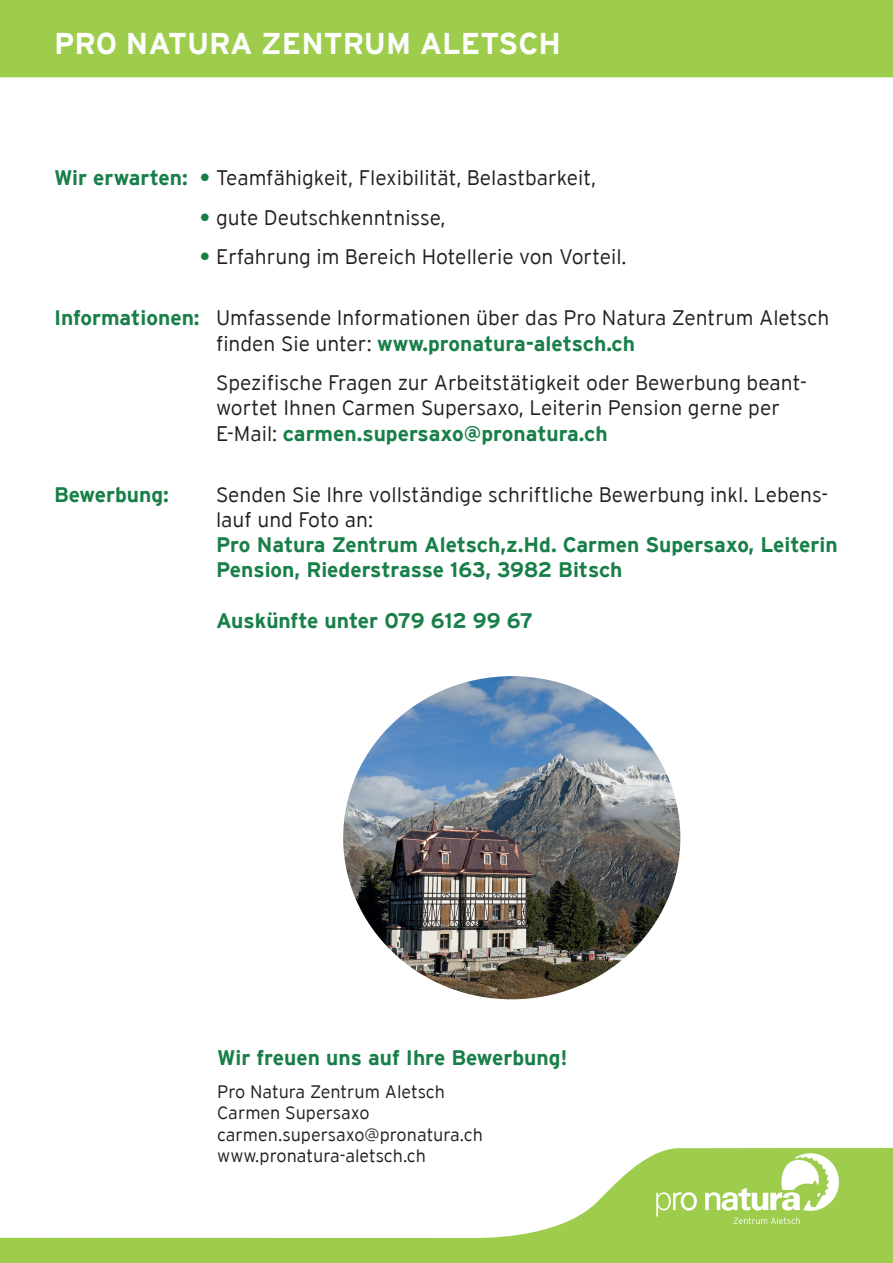
<style>
.page{position:relative;width:893px;height:1263px;background:#fff}
.page>*{position:absolute;margin:0;border:0;box-sizing:border-box;transform-origin:0 0}
.t1{font:700 30px "Interstate";color:#fdfdfd}
.t2{font:300 21px/25.2px "Interstate";color:#231f20}
.t3{font:700 21px/25.2px "Interstate";color:#187f49}
.t4{font:300 18px/21.6px "Interstate";color:#231f20}
.s1{font-weight:700;color:#187f49}
</style>
<div class="page">
<svg style="left:0;top:1148px;width:893px;height:115px"></svg>
<svg style="left:656px;top:1192px;width:41px;height:24px"></svg>
<svg style="left:705px;top:1153px;width:134px;height:71px"></svg>
<div style="left:0;top:0;width:893px;height:77px;background:#9ecd4e"></div>
<img style="left:343px;top:676px;width:337px;height:323px">
<h1 class="t1" style="left:54px;top:26px;width:508px">PRO NATURA ZENTRUM ALETSCH</h1>
<p class="t2" style="left:54px;top:165px;width:544px"><span class="s1">Wir erwarten: •</span> Teamfähigkeit, Flexibilität, Belastbarkeit,</p>
<p class="t2" style="left:200px;top:204px;width:247px"><span class="s1">•</span> gute Deutschkenntnisse,</p>
<p class="t2" style="left:200px;top:244px;width:428px"><span class="s1">•</span> Erfahrung im Bereich Hotellerie von Vorteil.</p>
<p class="t2" style="left:216px;top:305px;width:615px;text-indent:-162px"><span class="s1">Informationen:</span> Umfassende Informationen über das Pro Natura Zentrum Aletsch finden Sie unter: <span class="s1">www.pronatura-aletsch.ch</span></p>
<p class="t2" style="left:216px;top:370px;width:592px">Spezifische Fragen zur Arbeitstätigkeit oder Bewerbung beant&shy;wortet Ihnen Carmen Supersaxo, Leiterin Pension gerne per<br>E-Mail: <span class="s1">carmen.supersaxo@pronatura.ch</span></p>
<p class="t3" style="left:54px;top:482px;width:116px">Bewerbung:</p>
<p class="t2" style="left:216px;top:482px;width:614px">Senden Sie Ihre vollständige schriftliche Bewerbung inkl. Lebens&shy;lauf und Foto an:</p>
<p class="t3" style="left:216px;top:532px;width:623px">Pro Natura Zentrum Aletsch,z.Hd. Carmen Supersaxo, Leiterin<br>Pension, Riederstrasse 163, 3982 Bitsch</p>
<p class="t3" style="left:216px;top:608px;width:318px">Auskünfte unter 079 612 99 67</p>
<p class="t3" style="left:217px;top:1045px;width:352px">Wir freuen uns auf Ihre Bewerbung!</p>
<p class="t4" style="left:217px;top:1080px;width:267px">Pro Natura Zentrum Aletsch<br>Carmen Supersaxo carmen.supersaxo@pronatura.ch www.pronatura-aletsch.ch</p>
</div>
